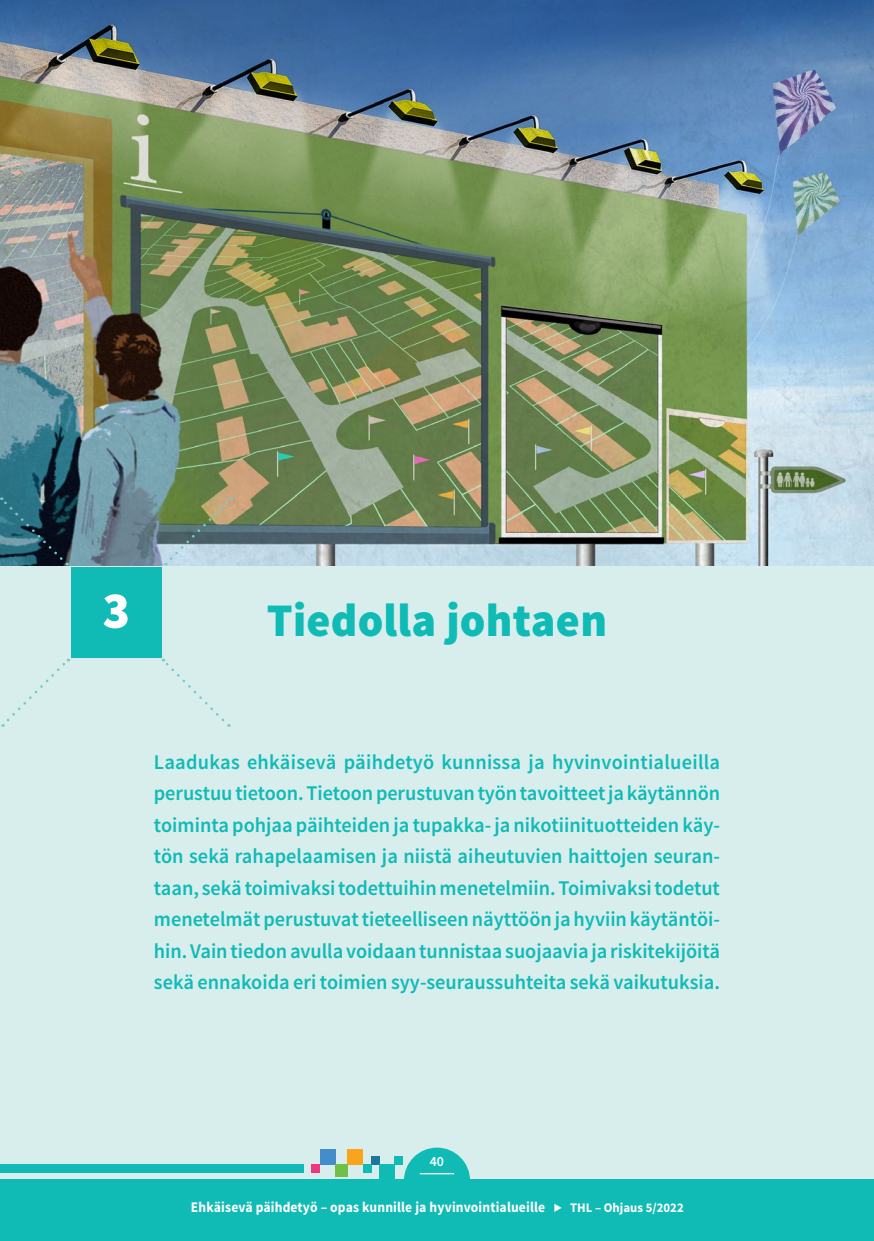
<style>
.page{position:relative;width:874px;height:1241px;background:#fff}
.page>*{position:absolute;margin:0;border:0;box-sizing:border-box;transform-origin:0 0}
.Luku_1-6{font:900 51.98px "Source Sans Pro";color:#fff}
.Luku_1-6-2{font:900 46.73px "Source Sans Pro";letter-spacing:.005em;color:#10bab5}
.Ingressi{font:600 20.82px/31.5px "Source Sans Pro";color:#10bab5;text-align:justify}
.t1{font:700 14.7px "Source Sans Pro";letter-spacing:.01em;color:#fff;scale:.92 1}
.t2{font:600 14px "Source Sans Pro";color:#fff}
.s1{font-size:13.12px}
</style>
<div class="page">
<img style="left:0;top:0;width:873px;height:567px">
<div style="left:0;top:567px;width:873px;height:614px;background:#d7eeed"></div>
<svg style="left:165px;top:497px;width:67px;height:68px;background:#889b88"></svg>
<svg style="left:3px;top:658px;width:66px;height:68px"></svg>
<svg style="left:0;top:497px;width:68px;height:68px;background:#214c5b"></svg>
<svg style="left:162px;top:658px;width:67px;height:68px"></svg>
<div style="left:71px;top:567px;width:90px;height:90px;background:#10bab5"></div>
<div style="left:404px;top:1147px;width:66px;height:66px;background:#10bab5;border-radius:50%"></div>
<hr style="left:419px;top:1172px;width:35px;height:2px;background:#fff">
<div style="left:0;top:1179px;width:873px;height:61px;background:#10bab5"></div>
<div style="left:371px;top:1156px;width:8px;height:8px;background:#1d76a0"></div>
<div style="left:394px;top:1156px;width:8px;height:8px;background:#10bab5"></div>
<div style="left:363px;top:1164px;width:8px;height:8px;background:#10bab5"></div>
<div style="left:379px;top:1164px;width:15px;height:15px;background:#10bab5"></div>
<div style="left:347px;top:1148px;width:16px;height:16px;background:#f9a51b"></div>
<div style="left:319px;top:1148px;width:16px;height:16px;background:#448dcb"></div>
<div style="left:335px;top:1164px;width:12px;height:12px;background:#71bf44"></div>
<div style="left:311px;top:1164px;width:8px;height:8px;background:#ef3781"></div>
<div style="left:0;top:1164px;width:303px;height:8px;background:#10bab5"></div>
<h1 class="Luku_1-6" style="left:102px;top:576px;width:29px">3</h1>
<h1 class="Luku_1-6-2" style="left:267px;top:590px;width:341px">Tiedolla johtaen</h1>
<p class="Ingressi" style="left:154px;top:746px;width:567px">Laadukas ehkäisevä päihdetyö kunnissa ja hyvinvointialueilla perustuu tietoon. Tietoon perustuvan työn tavoitteet ja käytännön toiminta pohjaa päihteiden ja tupakka- ja nikotiinituotteiden käy&shy;tön sekä rahapelaamisen ja niistä aiheutuvien haittojen seuran&shy;taan, sekä toimivaksi todettuihin menetelmiin. Toimivaksi todetut menetelmät perustuvat tieteelliseen näyttöön ja hyviin käytäntöi&shy;hin. Vain tiedon avulla voidaan tunnistaa suojaavia ja riskitekijöitä sekä ennakoida eri toimien syy-seuraussuhteita sekä vaikutuksia.</p>
<p class="t2" style="left:429px;top:1151px;width:16px">40</p>
<p class="t1" style="left:191px;top:1197px;width:537px">Ehkäisevä päihdetyö – opas kunnille ja hyvinvointialueille ▶ <span class="s1">THL – Ohjaus 5/2022</span></p>
</div>
